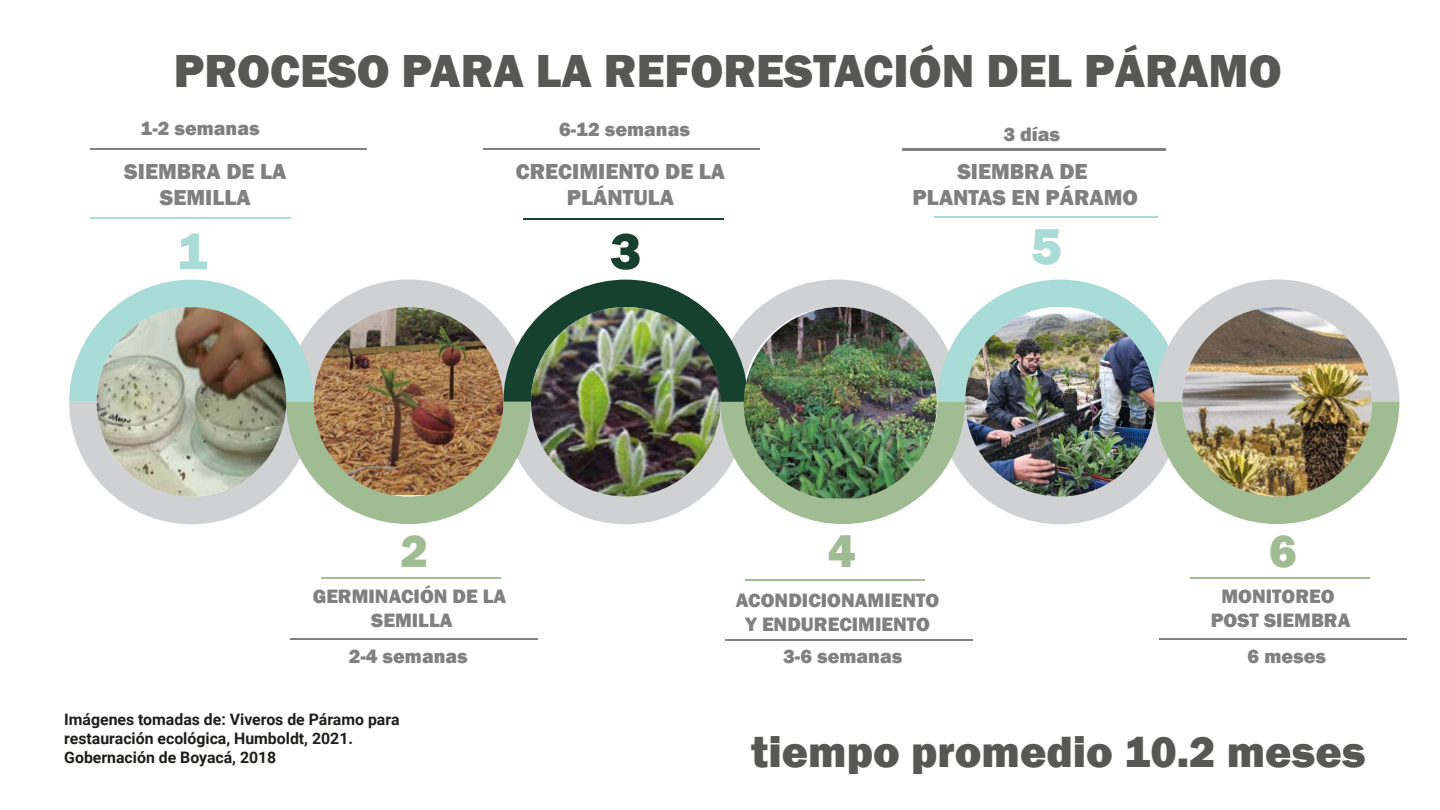
<style>
.page{position:relative;width:1440px;height:810px;background:#fff}
.page>*{position:absolute;margin:0;border:0;box-sizing:border-box;transform-origin:0 0}
.t1{font:800 52.8px "Franklin Gothic";color:#aadcd7}
.t2{font:800 52.8px "Franklin Gothic";color:#15412e}
.t3{font:800 47.7px "Franklin Gothic";color:#575756}
.t4{font:800 47.25px "Franklin Gothic";color:#9fbc92}
.t5{font:800 45px "Franklin Gothic";color:#575756}
.t6{font:800 22.35px/26.8px "Franklin Gothic";color:#808081;text-align:center}
.t7{font:800 19.95px/24px "Franklin Gothic";color:#808081;text-align:center}
.t8{font:700 15.83px/19px "Roboto";color:#1d1d1b}
</style>
<div class="page">
<hr style="left:90px;top:217px;width:201px;height:2px;background:#aadcd7">
<hr style="left:321px;top:578px;width:180px;height:1px;background:#9fbc92">
<hr style="left:523px;top:218px;width:201px;height:2px;background:#15412e">
<hr style="left:745px;top:579px;width:180px;height:2px;background:#9fbc92">
<hr style="left:934px;top:216px;width:223px;height:2px;background:#aadcd7">
<hr style="left:483px;top:148px;width:276px;height:1px;background:#808081">
<hr style="left:90px;top:148px;width:277px;height:1px;background:#808081">
<hr style="left:902px;top:148px;width:264px;height:2px;background:#808081">
<hr style="left:291px;top:638px;width:247px;height:1px;background:#808081">
<hr style="left:725px;top:639px;width:247px;height:2px;background:#808081">
<img style="left:69px;top:279px;width:1330px;height:245px">
<img style="left:1182px;top:307px;width:190px;height:190px;border-radius:95px">
<hr style="left:1190px;top:578px;width:180px;height:1px;background:#9fbc92">
<hr style="left:1160px;top:638px;width:247px;height:1px;background:#808081">
<h2 class="t3" style="left:174px;top:40px;width:1109px">PROCESO PARA LA REFORESTACIÓN DEL PÁRAMO</h2>
<p class="t7" style="left:141px;top:117px;width:121px">1-2 semanas</p>
<p class="t7" style="left:559px;top:117px;width:132px">6-12 semanas</p>
<p class="t7" style="left:1003px;top:122px;width:58px">3 días</p>
<p class="t6" style="left:124px;top:158px;width:164px">SIEMBRA DE LA<br>SEMILLA</p>
<p class="t6" style="left:516px;top:158px;width:211px">CRECIMIENTO DE LA<br>PLÁNTULA</p>
<p class="t6" style="left:913px;top:158px;width:227px">SIEMBRA DE<br>PLANTAS EN PÁRAMO</p>
<h1 class="t1" style="left:177px;top:217px;width:32px">1</h1>
<h1 class="t2" style="left:610px;top:217px;width:32px">3</h1>
<h1 class="t1" style="left:1031px;top:212px;width:32px">5</h1>
<h3 class="t4" style="left:401px;top:521px;width:29px">2</h3>
<h3 class="t4" style="left:828px;top:521px;width:29px">4</h3>
<h3 class="t4" style="left:1269px;top:521px;width:29px">6</h3>
<p class="t7" style="left:313px;top:585px;width:195px">GERMINACIÓN DE LA<br>SEMILLA</p>
<p class="t7" style="left:736px;top:588px;width:205px">ACONDICIONAMIENTO<br>Y ENDURECIMIENTO</p>
<p class="t7" style="left:1211px;top:585px;width:141px">MONITOREO<br>POST SIEMBRA</p>
<p class="t7" style="left:349px;top:644px;width:121px">2-4 semanas</p>
<p class="t7" style="left:783px;top:644px;width:121px">3-6 semanas</p>
<p class="t7" style="left:1248px;top:644px;width:80px">6 meses</p>
<p class="t8" style="left:64px;top:710px;width:337px">Imágenes tomadas de: Viveros de Páramo para restauración ecológica, Humboldt, 2021.<br>Gobernación de Boyacá, 2018</p>
<h3 class="t5" style="left:752px;top:722px;width:616px">tiempo promedio 10.2 meses</h3>
</div>
